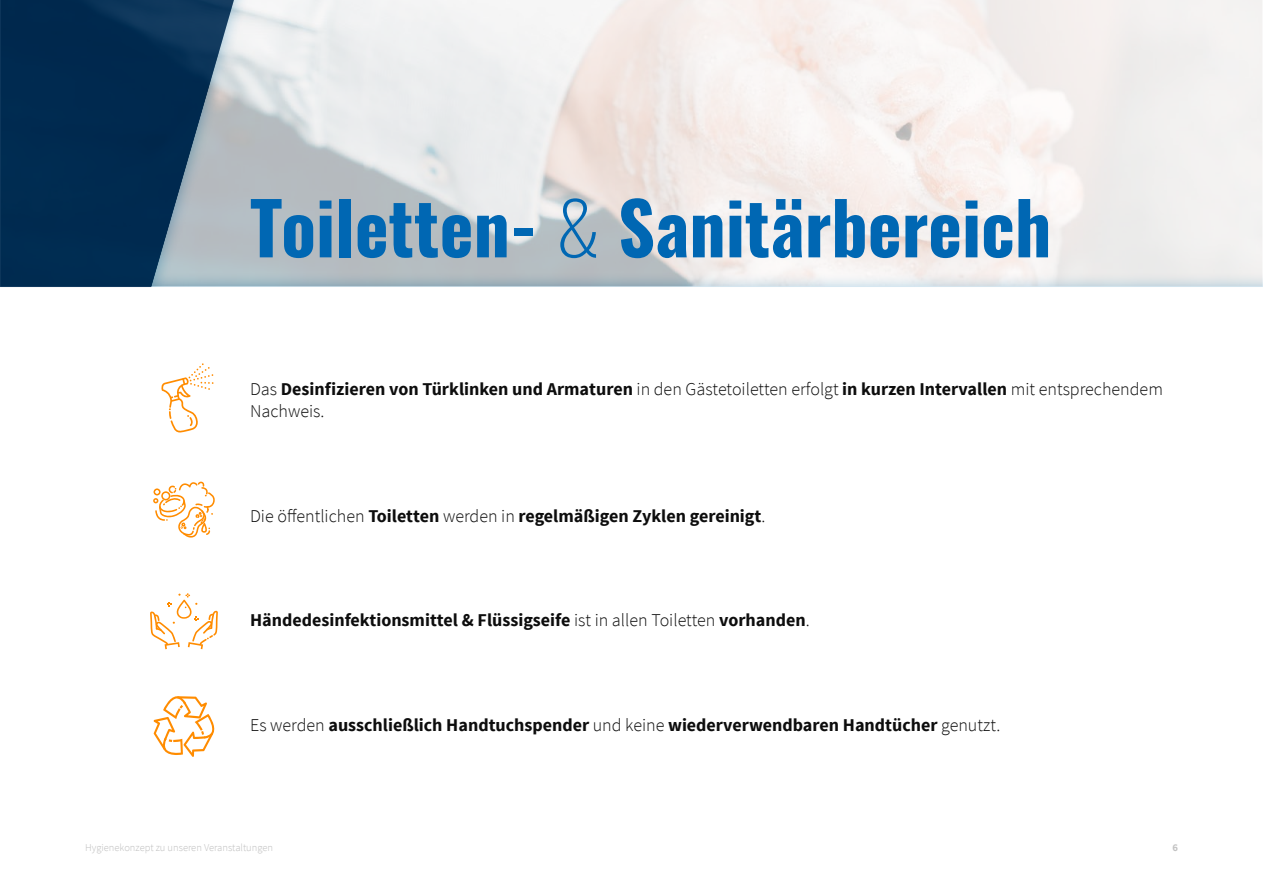
<style>
.page{position:relative;width:1263px;height:893px;background:#fff}
.page>*{position:absolute;margin:0;border:0;box-sizing:border-box;transform-origin:0 0}
.t1{font:700 72px "Oswald";color:#0067b3}
.t2{font:700 18px/22.5px "Source Sans Pro";color:#0d0d0d}
.t3{font:300 10.5px "Source Sans Pro";color:#bdbdbd}
.t4{font:700 10.5px "Source Sans Pro";color:#c3c3c3}
.s1{font-weight:200}
.s2{font-weight:300}
</style>
<div class="page">
<div style="left:139px;top:0;width:1124px;height:288px;background:#0078b8;opacity:.52"></div>
<svg style="left:0;top:0;width:250px;height:287px;background:#2b4e6c"></svg>
<svg style="left:153px;top:481px;width:62px;height:57px"></svg>
<svg style="left:161px;top:363px;width:53px;height:70px"></svg>
<svg style="left:154px;top:696px;width:61px;height:61px"></svg>
<svg style="left:150px;top:593px;width:68px;height:56px"></svg>
<h1 class="t1" style="left:250px;top:190px;width:803px">Toiletten- <span class="s1">&amp;</span> Sanitärbereich</h1>
<p class="t2" style="left:250px;top:378px;width:914px"><span class="s2">Das</span> Desinfizieren von Türklinken und Armaturen <span class="s2">in den Gästetoiletten erfolgt</span> in kurzen Intervallen <span class="s2">mit entsprechendem<br>Nachweis.</span></p>
<p class="t2" style="left:250px;top:505px;width:517px"><span class="s2">Die öffentlichen</span> Toiletten <span class="s2">werden in</span> regelmäßigen Zyklen gereinigt<span class="s2">.</span></p>
<p class="t2" style="left:250px;top:610px;width:561px">Händedesinfektionsmittel &amp; Flüssigseife <span class="s2">ist in allen Toiletten</span> vorhanden<span class="s2">.</span></p>
<p class="t2" style="left:250px;top:714px;width:752px"><span class="s2">Es werden</span> ausschließlich Handtuchspender <span class="s2">und keine</span> wiederverwendbaren Handtücher <span class="s2">genutzt.</span></p>
<p class="t3" style="left:85px;top:841px;width:190px">Hygienekonzept zu unseren Veranstaltungen</p>
<p class="t4" style="left:1172px;top:841px;width:7px">6</p>
</div>
